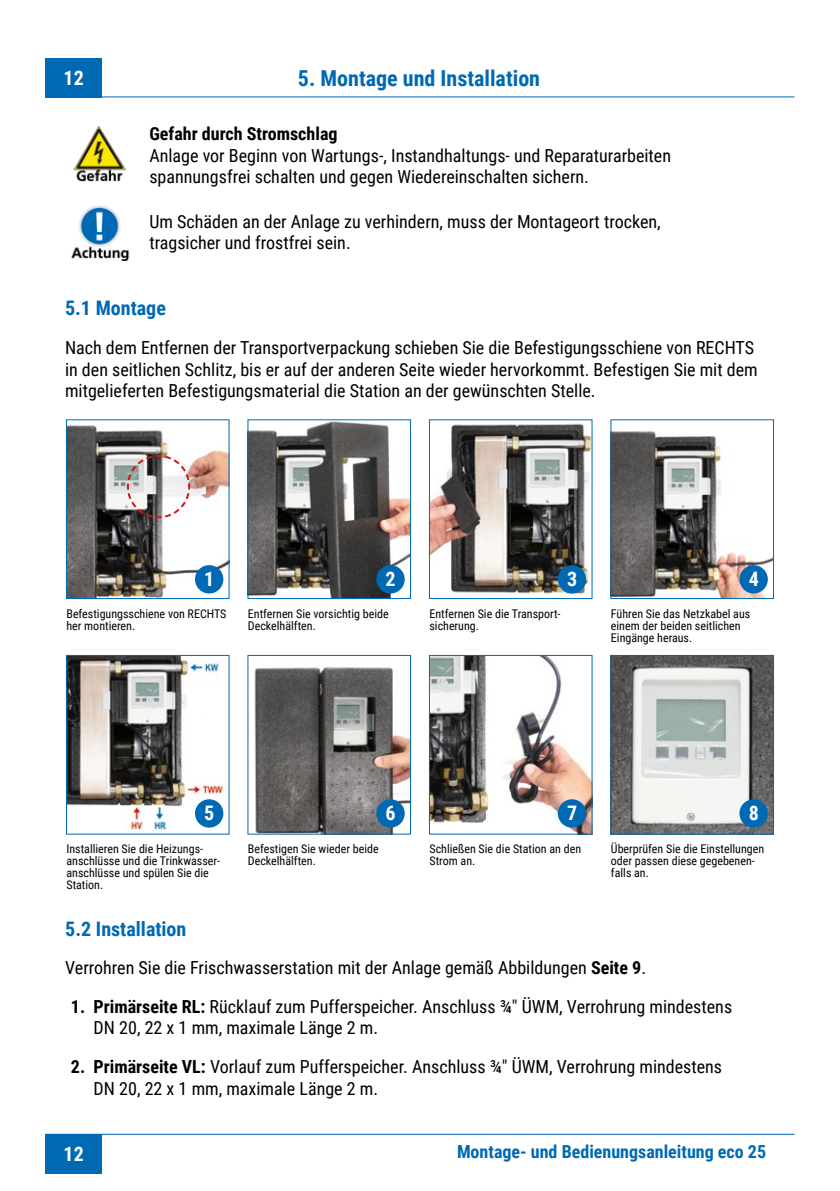
<style>
.page{position:relative;width:840px;height:1191px;background:#fff}
.page>*{position:absolute;margin:0;border:0;box-sizing:border-box;transform-origin:0 0}
.t1{font:700 22px "Roboto Condensed";color:#0069b4}
.t2{font:700 20px "Roboto Condensed";color:#0069b4}
.t3{font:700 20px "Roboto Condensed";color:#fff}
.t4{font:18px/21.6px "Roboto Condensed";color:#000}
.t5{font:700 18px "Roboto Condensed";color:#0069b4}
.t6{font:700 18px "Roboto Condensed";color:#000}
.t7{font:12px/12px "Roboto Condensed";color:#000}
.s1{font-weight:700}
</style>
<div class="page">
<div style="left:45px;top:1134px;width:57px;height:39px;background:#0069b4"></div>
<hr style="left:45px;top:96px;width:749px;height:1px;background:#0069b4">
<hr style="left:45px;top:1133px;width:749px;height:1px;background:#0069b4">
<div style="left:45px;top:58px;width:57px;height:39px;background:#0069b4"></div>
<img style="left:73px;top:126px;width:53px;height:56px">
<img style="left:71px;top:205px;width:59px;height:56px">
<img style="left:612px;top:431px;width:159px;height:166px">
<div style="left:610px;top:419px;width:163px;height:180px;border:1px solid #0069b4"></div>
<img style="left:68px;top:425px;width:159px;height:172px">
<div style="left:66px;top:419px;width:163px;height:180px;border:1px solid #0069b4"></div>
<img style="left:249px;top:421px;width:159px;height:176px">
<div style="left:247px;top:419px;width:163px;height:180px;border:1px solid #0069b4"></div>
<img style="left:431px;top:423px;width:159px;height:171px">
<div style="left:429px;top:419px;width:163px;height:180px;border:1px solid #0069b4"></div>
<svg style="left:126px;top:454px;width:65px;height:65px"></svg>
<div style="left:195px;top:565px;width:28px;height:28px;background:#0069b4;border-radius:50%"></div>
<div style="left:376px;top:565px;width:28px;height:28px;background:#0069b4;border-radius:50%"></div>
<div style="left:557px;top:565px;width:29px;height:28px;background:#0069b4;border-radius:50%"></div>
<div style="left:739px;top:565px;width:28px;height:28px;background:#0069b4;border-radius:50%"></div>
<img style="left:431px;top:657px;width:159px;height:175px">
<div style="left:429px;top:655px;width:163px;height:179px;border:1px solid #0069b4"></div>
<img style="left:612px;top:657px;width:159px;height:175px">
<div style="left:610px;top:655px;width:163px;height:179px;border:1px solid #0069b4"></div>
<img style="left:254px;top:667px;width:154px;height:165px">
<img style="left:68px;top:657px;width:156px;height:173px">
<div style="left:66px;top:655px;width:163px;height:179px;border:1px solid #0069b4"></div>
<div style="left:195px;top:799px;width:28px;height:28px;background:#0069b4;border-radius:50%"></div>
<div style="left:376px;top:799px;width:28px;height:28px;background:#0069b4;border-radius:50%"></div>
<div style="left:557px;top:799px;width:29px;height:28px;background:#0069b4;border-radius:50%"></div>
<div style="left:739px;top:799px;width:28px;height:28px;background:#0069b4;border-radius:50%"></div>
<p class="t3" style="left:64px;top:64px;width:22px">12</p>
<p class="t1" style="left:298px;top:63px;width:243px">5. Montage und Installation</p>
<p class="t6" style="left:149px;top:121px;width:189px">Gefahr durch Stromschlag</p>
<p class="t4" style="left:149px;top:144px;width:523px">Anlage vor Beginn von Wartungs-, Instandhaltungs- und Reparaturarbeiten spannungsfrei schalten und gegen Wiedereinschalten sichern.</p>
<p class="t4" style="left:149px;top:210px;width:512px">Um Schäden an der Anlage zu verhindern, muss der Montageort trocken, tragsicher und frostfrei sein.</p>
<p class="t2" style="left:65px;top:294px;width:102px">5.1 Montage</p>
<p class="t4" style="left:65px;top:336px;width:693px">Nach dem Entfernen der Transportverpackung schieben Sie die Befestigungsschiene von RECHTS in den seitlichen Schlitz, bis er auf der anderen Seite wieder hervorkommt. Befestigen Sie mit dem mitgelieferten Befestigungsmaterial die Station an der gewünschten Stelle.</p>
<p class="t3" style="left:204px;top:565px;width:12px">1</p>
<p class="t3" style="left:385px;top:565px;width:12px">2</p>
<p class="t3" style="left:566px;top:565px;width:12px">3</p>
<p class="t3" style="left:748px;top:565px;width:12px">4</p>
<p class="t7" style="left:66px;top:607px;width:161px">Befestigungsschiene von RECHTS her montieren.</p>
<p class="t7" style="left:248px;top:607px;width:142px">Entfernen Sie vorsichtig beide<br>Deckelhälften.</p>
<p class="t7" style="left:429px;top:607px;width:133px">Entfernen Sie die Transport&shy;sicherung.</p>
<p class="t7" style="left:610px;top:607px;width:141px">Führen Sie das Netzkabel aus einem der beiden seitlichen<br>Eingänge heraus.</p>
<p class="t3" style="left:204px;top:799px;width:12px">5</p>
<p class="t3" style="left:385px;top:799px;width:12px">6</p>
<p class="t3" style="left:566px;top:799px;width:12px">7</p>
<p class="t3" style="left:748px;top:799px;width:12px">8</p>
<p class="t7" style="left:66px;top:842px;width:155px">Installieren Sie die Heizungs&shy;anschlüsse und die Trinkwasser&shy;anschlüsse und spülen Sie die<br>Station.</p>
<p class="t7" style="left:248px;top:842px;width:132px">Befestigen Sie wieder beide<br>Deckelhälften.</p>
<p class="t7" style="left:429px;top:842px;width:153px">Schließen Sie die Station an den<br>Strom an.</p>
<p class="t7" style="left:610px;top:842px;width:155px">Überprüfen Sie die Einstellungen oder passen diese gegebenen&shy;falls an.</p>
<p class="t2" style="left:65px;top:914px;width:123px">5.2 Installation</p>
<p class="t4" style="left:65px;top:956px;width:582px">Verrohren Sie die Frischwasserstation mit der Anlage gemäß Abbildungen <span class="s1">Seite 9</span>.</p>
<p class="t4" style="left:94px;top:995px;width:639px;text-indent:-23px"><span class="s1">1. Primärseite RL:</span> Rücklauf zum Pufferspeicher. Anschluss ¾" ÜWM, Verrohrung mindestens<br>DN 20, 22 x 1 mm, maximale Länge 2 m.</p>
<p class="t4" style="left:94px;top:1055px;width:629px;text-indent:-23px"><span class="s1">2. Primärseite VL:</span> Vorlauf zum Pufferspeicher. Anschluss ¾" ÜWM, Verrohrung mindestens<br>DN 20, 22 x 1 mm, maximale Länge 2 m.</p>
<p class="t3" style="left:64px;top:1140px;width:22px">12</p>
<p class="t5" style="left:456px;top:1139px;width:310px">Montage- und Bedienungsanleitung eco 25</p>
</div>
